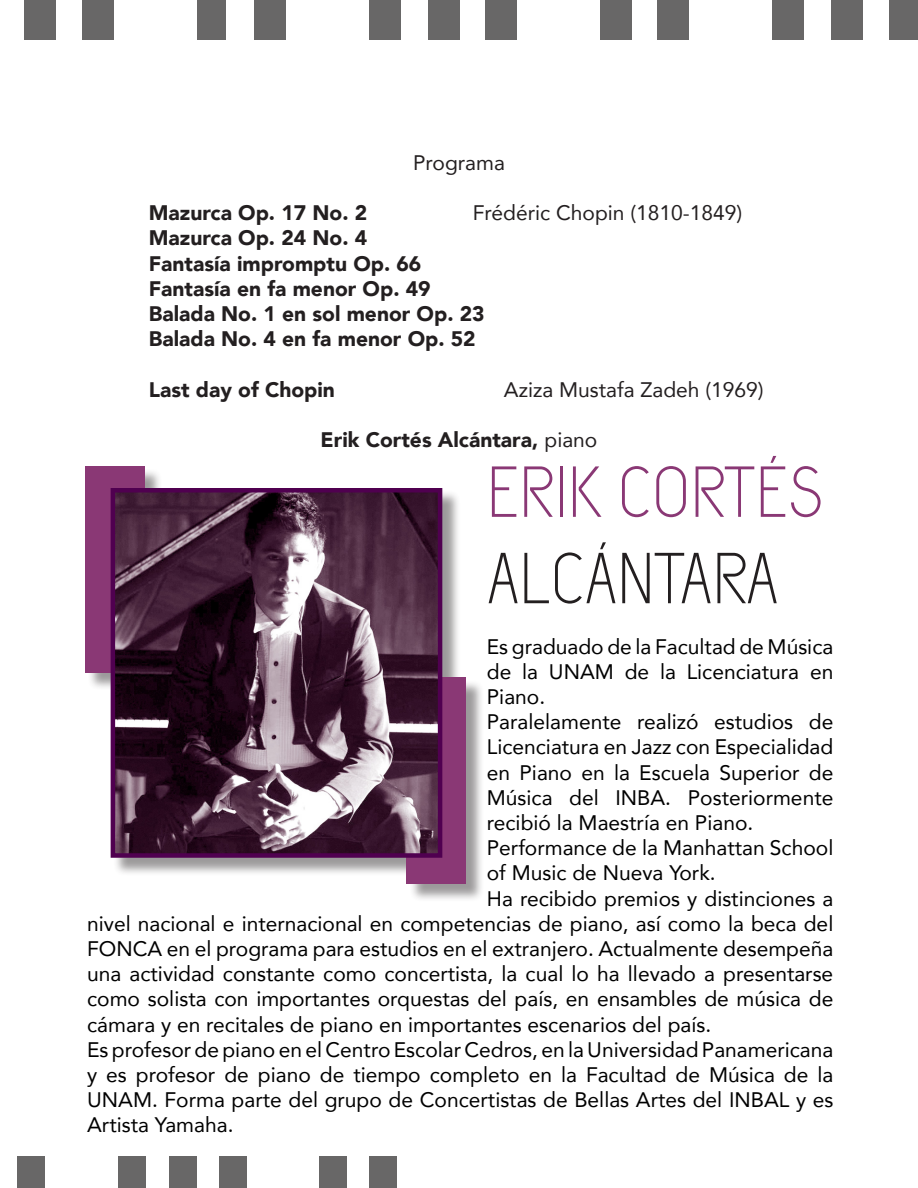
<style>
.page{position:relative;width:918px;height:1188px;background:#fff}
.page>*{position:absolute;margin:0;border:0;box-sizing:border-box;transform-origin:0 0}
.t1{font:72px "Capsuula";color:#8a3875}
.t2{font:72px "Capsuula";color:#231f20}
.t3{font:21px/25.2px "Avenir";color:#000;text-align:justify}
.t4{font:900 21px "Avenir";color:#231f20}
.t5{font:21px "Avenir";color:#231f20}
.s1{font-weight:400}
</style>
<div class="page">
<div style="left:25px;top:0;width:31px;height:40px;background:#686767"></div>
<div style="left:83px;top:0;width:31px;height:40px;background:#686767"></div>
<div style="left:197px;top:0;width:29px;height:40px;background:#686767"></div>
<div style="left:255px;top:0;width:31px;height:40px;background:#686767"></div>
<div style="left:370px;top:0;width:31px;height:40px;background:#686767"></div>
<div style="left:428px;top:0;width:31px;height:40px;background:#686767"></div>
<div style="left:486px;top:0;width:31px;height:40px;background:#686767"></div>
<div style="left:600px;top:0;width:31px;height:40px;background:#686767"></div>
<div style="left:658px;top:0;width:31px;height:40px;background:#686767"></div>
<div style="left:773px;top:0;width:31px;height:40px;background:#686767"></div>
<div style="left:831px;top:0;width:31px;height:40px;background:#686767"></div>
<div style="left:889px;top:0;width:29px;height:40px;background:#686767"></div>
<div style="left:18px;top:1156px;width:27px;height:32px;background:#686767"></div>
<div style="left:118px;top:1156px;width:27px;height:32px;background:#686767"></div>
<div style="left:169px;top:1156px;width:27px;height:32px;background:#686767"></div>
<div style="left:219px;top:1156px;width:28px;height:32px;background:#686767"></div>
<div style="left:319px;top:1156px;width:27px;height:32px;background:#686767"></div>
<div style="left:369px;top:1156px;width:28px;height:32px;background:#686767"></div>
<div style="left:87px;top:469px;width:397px;height:433px;background:#231f20;opacity:.45"></div>
<div style="left:85px;top:466px;width:60px;height:207px;background:#8a3875"></div>
<div style="left:406px;top:677px;width:60px;height:207px;background:#8a3875"></div>
<img style="left:116px;top:493px;width:321px;height:360px">
<div style="left:111px;top:488px;width:331px;height:370px;border:4px solid #500050"></div>
<p class="t5" style="left:413px;top:146px;width:93px">Programa</p>
<p class="t4" style="left:149px;top:195px;width:220px">Mazurca Op. 17 No. 2</p>
<p class="t5" style="left:473px;top:196px;width:271px">Frédéric Chopin (1810-1849)</p>
<p class="t4" style="left:149px;top:220px;width:220px">Mazurca Op. 24 No. 4</p>
<p class="t4" style="left:149px;top:245px;width:274px">Fantasía impromptu Op. 66</p>
<p class="t4" style="left:149px;top:271px;width:283px">Fantasía en fa menor Op. 49</p>
<p class="t4" style="left:149px;top:296px;width:337px">Balada No. 1 en sol menor Op. 23</p>
<p class="t4" style="left:149px;top:321px;width:328px">Balada No. 4 en fa menor Op. 52</p>
<p class="t4" style="left:149px;top:371px;width:188px">Last day of Chopin</p>
<p class="t5" style="left:504px;top:372px;width:261px">Aziza Mustafa Zadeh (1969)</p>
<p class="t4" style="left:321px;top:422px;width:278px">Erik Cortés Alcántara, <span class="s1">piano</span></p>
<p class="t1" style="left:487px;top:451px;width:338px">ERIK CORTÉS</p>
<p class="t2" style="left:487px;top:537px;width:293px">ALCÁNTARA</p>
<p class="t3" style="left:487px;top:633px;width:348px">Es graduado de la Facultad de Música de la UNAM de la Licenciatura en Piano.</p>
<p class="t3" style="left:487px;top:709px;width:348px">Paralelamente realizó estudios de Licenciatura en Jazz con Especialidad en Piano en la Escuela Superior de Música del INBA. Posteriormente recibió la Maestría en Piano.</p>
<p class="t3" style="left:487px;top:835px;width:348px">Performance de la Manhattan School of Music de Nueva York.</p>
<p class="t3" style="left:87px;top:885px;width:748px;text-indent:400px">Ha recibido premios y distinciones a nivel nacional e internacional en competencias de piano, así como la beca del FONCA en el programa para estudios en el extranjero. Actualmente desempeña una actividad constante como concertista, la cual lo ha llevado a presentarse como solista con importantes orquestas del país, en ensambles de música de cámara y en recitales de piano en importantes escenarios del país.</p>
<p class="t3" style="left:87px;top:1036px;width:748px">Es profesor de piano en el Centro Escolar Cedros, en la Universidad Panamericana y es profesor de piano de tiempo completo en la Facultad de Música de la UNAM. Forma parte del grupo de Concertistas de Bellas Artes del INBAL y es Artista Yamaha.</p>
</div>
